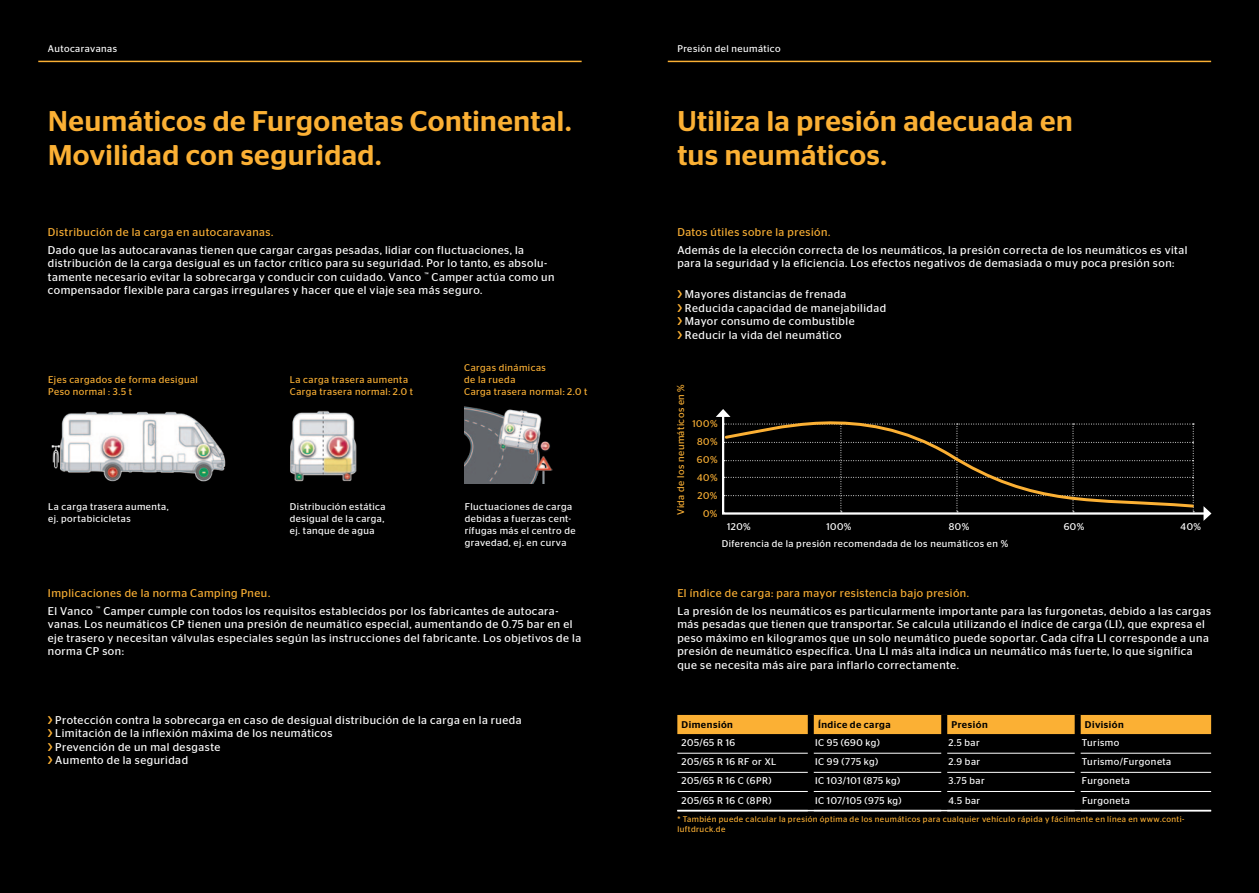
<style>
.page{position:relative;width:1259px;height:893px;background:#000}
.page>*{position:absolute;margin:0;border:0;box-sizing:border-box;transform-origin:0 0}
.t1{font:500 28.5px/34.5px "Continental Stag Sans LCG";letter-spacing:.015em;color:#fbb034}
.t2{font:11.25px/13.5px "Continental Stag Sans LCG";letter-spacing:.045em;color:#fff}
.t3{font:11.25px "Continental Stag Sans LCG";letter-spacing:.045em;color:#fbb034}
.t4{font:9.75px/12px "Continental Stag Sans LCG";letter-spacing:.05em;color:#fff}
.t5{font:9.75px/12px "Continental Stag Sans LCG";letter-spacing:.05em;color:#fbb034}
.t6{font:500 9.75px "Continental Stag Sans LCG";letter-spacing:.05em;color:#000}
.t7{font:8.25px/10.5px "Continental Stag Sans LCG";letter-spacing:.05em;color:#fbb034}
.s1{font-weight:500;color:#fbb034}
</style>
<div class="page">
<svg style="left:722px;top:417px;width:481px;height:98px"></svg>
<svg style="left:716px;top:409px;width:7px;height:8px"></svg>
<svg style="left:1203px;top:506px;width:8px;height:15px"></svg>
<svg style="left:723px;top:409px;width:472px;height:103px"></svg>
<img style="left:290px;top:410px;width:67px;height:72px">
<img style="left:51px;top:411px;width:175px;height:71px">
<img style="left:465px;top:406px;width:87px;height:78px">
<hr style="left:38px;top:61px;width:543px;height:1px;background:#fbb034">
<hr style="left:668px;top:61px;width:543px;height:1px;background:#fbb034">
<div style="left:677px;top:715px;width:534px;height:19px;background:#fbb034"></div>
<div style="left:808px;top:715px;width:6px;height:19px;background:#000"></div>
<div style="left:941px;top:715px;width:6px;height:19px;background:#000"></div>
<div style="left:1074px;top:715px;width:6px;height:19px;background:#000"></div>
<hr style="left:677px;top:753px;width:131px;height:1px;background:#fff">
<hr style="left:814px;top:753px;width:127px;height:1px;background:#fff">
<hr style="left:947px;top:753px;width:127px;height:1px;background:#fff">
<hr style="left:1080px;top:753px;width:131px;height:1px;background:#fff">
<hr style="left:677px;top:772px;width:131px;height:1px;background:#fff">
<hr style="left:814px;top:772px;width:127px;height:1px;background:#fff">
<hr style="left:947px;top:772px;width:127px;height:1px;background:#fff">
<hr style="left:1080px;top:772px;width:131px;height:1px;background:#fff">
<hr style="left:677px;top:791px;width:131px;height:1px;background:#fff">
<hr style="left:814px;top:791px;width:127px;height:1px;background:#fff">
<hr style="left:947px;top:791px;width:127px;height:1px;background:#fff">
<hr style="left:1080px;top:791px;width:131px;height:1px;background:#fff">
<hr style="left:677px;top:810px;width:534px;height:1px;background:#fff">
<p class="t4" style="left:48px;top:41px;width:71px">Autocaravanas</p>
<p class="t4" style="left:677px;top:41px;width:105px">Presión del neumático</p>
<h1 class="t1" style="left:48px;top:101px;width:525px">Neumáticos de Furgonetas Continental.<br>Movilidad con seguridad.</h1>
<h1 class="t1" style="left:677px;top:101px;width:397px">Utiliza la presión adecuada en tus neumáticos.</h1>
<p class="t3" style="left:48px;top:225px;width:227px">Distribución de la carga en autocaravanas.</p>
<p class="t2" style="left:48px;top:242px;width:508px">Dado que las autocaravanas tienen que cargar cargas pesadas, lidiar con fluctuaciones, la distribución de la carga desigual es un factor crítico para su seguridad. Por lo tanto, es absolu&shy;tamente necesario evitar la sobrecarga y conducir con cuidado. Vanco <sup>™</sup> Camper actúa como un compensador flexible para cargas irregulares y hacer que el viaje sea más seguro.</p>
<p class="t5" style="left:48px;top:373px;width:151px">Ejes cargados de forma desigual<br>Peso normal : 3.5 t</p>
<p class="t5" style="left:290px;top:373px;width:125px">La carga trasera aumenta<br>Carga trasera normal: 2.0 t</p>
<p class="t4" style="left:48px;top:500px;width:122px">La carga trasera aumenta, ej. portabicicletas</p>
<p class="t4" style="left:290px;top:500px;width:97px">Distribución estática desigual de la carga, ej. tanque de agua</p>
<p class="t3" style="left:48px;top:585px;width:224px">Implicaciones de la norma Camping Pneu.</p>
<p class="t5" style="left:464px;top:361px;width:125px">Cargas dinámicas<br>de la rueda<br>Carga trasera normal: 2.0 t</p>
<p class="t4" style="left:465px;top:500px;width:112px">Fluctuaciones de carga debidas a fuerzas cent&shy;rífugas más el centro de gravedad, ej. en curva</p>
<p class="t2" style="left:48px;top:603px;width:535px">El Vanco <sup>™</sup> Camper cumple con todos los requisitos establecidos por los fabricantes de autocara&shy;vanas. Los neumáticos CP tienen una presión de neumático especial, aumentando de 0.75 bar en el eje trasero y necesitan válvulas especiales según las instrucciones del fabricante. Los objetivos de la norma CP son:</p>
<p class="t2" style="left:48px;top:712px;width:475px"><span class="s1">&gt;</span> Protección contra la sobrecarga en caso de desigual distribución de la carga en la rueda <span class="s1">&gt;</span> Limitación de la inflexión máxima de los neumáticos<br><span class="s1">&gt;</span> Prevención de un mal desgaste<br><span class="s1">&gt;</span> Aumento de la seguridad</p>
<p class="t3" style="left:677px;top:225px;width:154px">Datos útiles sobre la presión.</p>
<p class="t2" style="left:677px;top:242px;width:511px">Además de la elección correcta de los neumáticos, la presión correcta de los neumáticos es vital para la seguridad y la eficiencia. Los efectos negativos de demasiada o muy poca presión son:</p>
<p class="t2" style="left:677px;top:287px;width:210px"><span class="s1">&gt;</span> Mayores distancias de frenada<br><span class="s1">&gt;</span> Reducida capacidad de manejabilidad <span class="s1">&gt;</span> Mayor consumo de combustible<br><span class="s1">&gt;</span> Reducir la vida del neumático</p>
<p class="t5" style="left:674px;top:515px;width:132px;rotate:-90deg">Vida de los neumáticos en %</p>
<p class="t5" style="left:692px;top:417px;width:27px">100%</p>
<p class="t5" style="left:697px;top:435px;width:22px">80%</p>
<p class="t5" style="left:697px;top:453px;width:22px">60%</p>
<p class="t5" style="left:697px;top:471px;width:22px">40%</p>
<p class="t5" style="left:697px;top:489px;width:21px">20%</p>
<p class="t5" style="left:703px;top:506px;width:16px">0%</p>
<p class="t4" style="left:727px;top:519px;width:25px">120%</p>
<p class="t4" style="left:826px;top:519px;width:27px">100%</p>
<p class="t4" style="left:948px;top:519px;width:22px">80%</p>
<p class="t4" style="left:1063px;top:519px;width:22px">60%</p>
<p class="t4" style="left:1180px;top:519px;width:22px">40%</p>
<p class="t4" style="left:721px;top:537px;width:288px">Diferencia de la presión recomendada de los neumáticos en %</p>
<p class="t3" style="left:677px;top:585px;width:293px">El índice de carga: para mayor resistencia bajo presión.</p>
<p class="t2" style="left:677px;top:603px;width:535px">La presión de los neumáticos es particularmente importante para las furgonetas, debido a las cargas más pesadas que tienen que transportar. Se calcula utilizando el índice de carga (LI), que expresa el peso máximo en kilogramos que un solo neumático puede soportar. Cada cifra LI corresponde a una presión de neumático específica. Una LI más alta indica un neumático más fuerte, lo que significa que se necesita más aire para inflarlo correctamente.</p>
<p class="t6" style="left:681px;top:718px;width:53px">Dimensión</p>
<p class="t6" style="left:818px;top:718px;width:74px">Índice de carga</p>
<p class="t6" style="left:951px;top:718px;width:38px">Presión</p>
<p class="t6" style="left:1085px;top:718px;width:40px">División</p>
<p class="t4" style="left:681px;top:736px;width:55px">205/65 R 16</p>
<p class="t4" style="left:815px;top:736px;width:66px">IC 95 (690 kg)</p>
<p class="t4" style="left:948px;top:736px;width:33px">2.5 bar</p>
<p class="t4" style="left:1082px;top:736px;width:39px">Turismo</p>
<p class="t4" style="left:681px;top:755px;width:96px">205/65 R 16 RF or XL</p>
<p class="t4" style="left:815px;top:755px;width:65px">IC 99 (775 kg)</p>
<p class="t4" style="left:948px;top:755px;width:33px">2.9 bar</p>
<p class="t4" style="left:1082px;top:755px;width:91px">Turismo/Furgoneta</p>
<p class="t4" style="left:681px;top:774px;width:91px">205/65 R 16 C (6PR)</p>
<p class="t4" style="left:815px;top:774px;width:87px">IC 103/101 (875 kg)</p>
<p class="t4" style="left:948px;top:774px;width:38px">3.75 bar</p>
<p class="t4" style="left:1082px;top:774px;width:49px">Furgoneta</p>
<p class="t4" style="left:681px;top:793px;width:92px">205/65 R 16 C (8PR)</p>
<p class="t4" style="left:815px;top:793px;width:88px">IC 107/105 (975 kg)</p>
<p class="t4" style="left:948px;top:793px;width:33px">4.5 bar</p>
<p class="t4" style="left:1082px;top:793px;width:49px">Furgoneta</p>
<p class="t7" style="left:677px;top:813px;width:508px">* También puede calcular la presión óptima de los neumáticos para cualquier vehículo rápida y fácilmente en línea en www.conti&shy;luftdruck.de</p>
</div>
